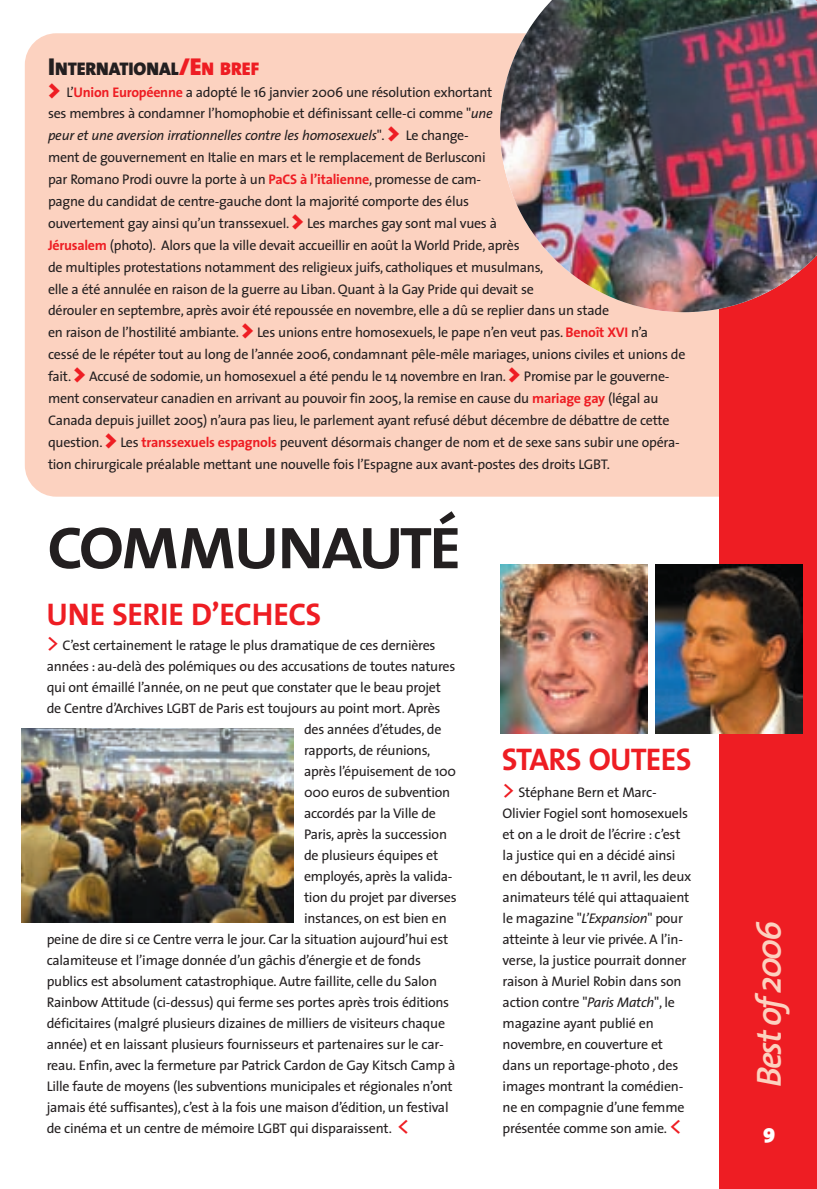
<style>
.page{position:relative;width:817px;height:1189px;background:#fff}
.page>*{position:absolute;margin:0;border:0;box-sizing:border-box;transform-origin:0 0}
.t1{font:77px "The Sans Semi Bold Caps";letter-spacing:-.075em;color:#231f20}
.t2{font:italic 600 35px "The Sans";letter-spacing:-.06em;color:#fcd2c0}
.t3{font:700 31.5px "The Sans";letter-spacing:-.02em;color:#ee1d23}
.t4{font:900 21px "The Mix";color:#fff}
.t5{font:900 18.38px "The Mix";color:#231f20}
.t6{font:14px/21.9px "The Sans";letter-spacing:-.02em;color:#231f20}
.s1{font-size:24.5px}
.s2{font-size:24.5px;color:#ee1d23}
.s3{color:#ee1d23}
.s4{font-family:"The Mix";font-weight:900;font-size:24.5px;color:#ee1d23}
.s5{font-weight:700;color:#ee1d23}
.s6{font-style:italic}
</style>
<div class="page">
<img style="left:21px;top:0;width:796px;height:1189px">
<p class="t5" style="left:48px;top:61px;width:213px"><span class="s1">I</span>NTERNATIONAL<span class="s2">/E</span><span class="s3">N BREF</span></p>
<p class="t6" style="left:48px;top:82px;width:639px"><span class="s4">&gt;</span> L’<span class="s5">Union Européenne</span> a adopté le 16 janvier 2006 une résolution exhortant<br>ses membres à condamner l’homophobie et définissant celle-ci comme "<span class="s6">une<br>peur et une aversion irrationnelles contre les homosexuels</span>". <span class="s4">&gt;</span> Le change-<br>ment de gouvernement en Italie en mars et le remplacement de Berlusconi<br>par Romano Prodi ouvre la porte à un <span class="s5">PaCS à l’italienne</span>, promesse de cam-<br>pagne du candidat de centre-gauche dont la majorité comporte des élus<br>ouvertement gay ainsi qu’un transsexuel. <span class="s4">&gt;</span> Les marches gay sont mal vues à<br><span class="s5">Jérusalem</span> (photo). Alors que la ville devait accueillir en août la World Pride, après<br>de multiples protestations notamment des religieux juifs, catholiques et musulmans,<br>elle a été annulée en raison de la guerre au Liban. Quant à la Gay Pride qui devait se<br>dérouler en septembre, après avoir été repoussée en novembre, elle a dû se replier dans un stade<br>en raison de l’hostilité ambiante. <span class="s4">&gt;</span> Les unions entre homosexuels, le pape n’en veut pas. <span class="s5">Benoît XVI</span> n’a<br>cessé de le répéter tout au long de l’année 2006, condamnant pêle-mêle mariages, unions civiles et unions de fait. <span class="s4">&gt;</span> Accusé de sodomie, un homosexuel a été pendu le 14 novembre en Iran. <span class="s4">&gt;</span> Promise par le gouverne&shy;ment conservateur canadien en arrivant au pouvoir fin 2005, la remise en cause du <span class="s5">mariage gay</span> (légal au Canada depuis juillet 2005) n’aura pas lieu, le parlement ayant refusé début décembre de débattre de cette question. <span class="s4">&gt;</span> Les <span class="s5">transsexuels espagnols</span> peuvent désormais changer de nom et de sexe sans subir une opéra&shy;tion chirurgicale préalable mettant une nouvelle fois l’Espagne aux avant-postes des droits LGBT.</p>
<p class="t1" style="left:46px;top:516px;width:417px">communauté</p>
<p class="t3" style="left:46px;top:602px;width:276px">UNE SERIE D’ECHECS</p>
<p class="t6" style="left:47px;top:635px;width:390px"><span class="s2">&gt;</span> C’est certainement le ratage le plus dramatique de ces dernières</p>
<p class="t6" style="left:47px;top:656px;width:410px">années : au-delà des polémiques ou des accusations de toutes natures</p>
<p class="t6" style="left:47px;top:677px;width:396px">qui ont émaillé l’année, on ne peut que constater que le beau projet</p>
<p class="t6" style="left:47px;top:698px;width:395px">de Centre d’Archives LGBT de Paris est toujours au point mort. Après</p>
<p class="t6" style="left:304px;top:719px;width:139px">des années d’études, de</p>
<p class="t6" style="left:304px;top:740px;width:128px">rapports, de réunions,</p>
<p class="t6" style="left:304px;top:761px;width:154px">après l’épuisement de 100</p>
<p class="t6" style="left:304px;top:782px;width:148px">000 euros de subvention</p>
<p class="t6" style="left:304px;top:803px;width:133px">accordés par la Ville de</p>
<p class="t6" style="left:304px;top:824px;width:144px">Paris, après la succession</p>
<p class="t6" style="left:304px;top:845px;width:136px">de plusieurs équipes et</p>
<p class="t6" style="left:304px;top:866px;width:150px">employés, après la valida-</p>
<p class="t6" style="left:304px;top:887px;width:154px">tion du projet par diverses</p>
<p class="t6" style="left:304px;top:908px;width:144px">instances, on est bien en</p>
<p class="t6" style="left:47px;top:929px;width:403px">peine de dire si ce Centre verra le jour. Car la situation aujourd’hui est</p>
<p class="t6" style="left:47px;top:950px;width:376px">calamiteuse et l’image donnée d’un gâchis d’énergie et de fonds</p>
<p class="t6" style="left:47px;top:971px;width:392px">publics est absolument catastrophique. Autre faillite, celle du Salon</p>
<p class="t6" style="left:47px;top:992px;width:404px">Rainbow Attitude (ci-dessus) qui ferme ses portes après trois éditions</p>
<p class="t6" style="left:47px;top:1013px;width:400px">déficitaires (malgré plusieurs dizaines de milliers de visiteurs chaque</p>
<p class="t6" style="left:47px;top:1034px;width:398px">année) et en laissant plusieurs fournisseurs et partenaires sur le car-</p>
<p class="t6" style="left:47px;top:1055px;width:410px">reau. Enfin, avec la fermeture par Patrick Cardon de Gay Kitsch Camp à</p>
<p class="t6" style="left:47px;top:1076px;width:407px">Lille faute de moyens (les subventions municipales et régionales n’ont</p>
<p class="t6" style="left:47px;top:1097px;width:403px">jamais été suffisantes), c’est à la fois une maison d’édition, un festival</p>
<p class="t6" style="left:47px;top:1118px;width:364px">de cinéma et un centre de mémoire LGBT qui disparaissent. <span class="s2">&lt;</span></p>
<p class="t3" style="left:502px;top:747px;width:191px">STARS OUTEES</p>
<p class="t6" style="left:502px;top:783px;width:190px;line-height:21px"><span class="s2">&gt;</span> Stéphane Bern et Marc-<br>Olivier Fogiel sont homosexuels et on a le droit de l’écrire : c’est la justice qui en a décidé ainsi en déboutant, le 11 avril, les deux animateurs télé qui attaquaient le magazine "<span class="s6">L’Expansion</span>" pour atteinte à leur vie privée. A l’in&shy;verse, la justice pourrait donner raison à Muriel Robin dans son action contre "<span class="s6">Paris Match</span>", le magazine ayant publié en novembre, en couverture et dans un reportage-photo , des images montrant la comédien&shy;ne en compagnie d’une femme présentée comme son amie. <span class="s2">&lt;</span></p>
<p class="t2" style="left:755px;top:1086px;width:168px;rotate:-90deg">Best of 2006</p>
<p class="t4" style="left:763px;top:1123px;width:14px">9</p>
</div>
